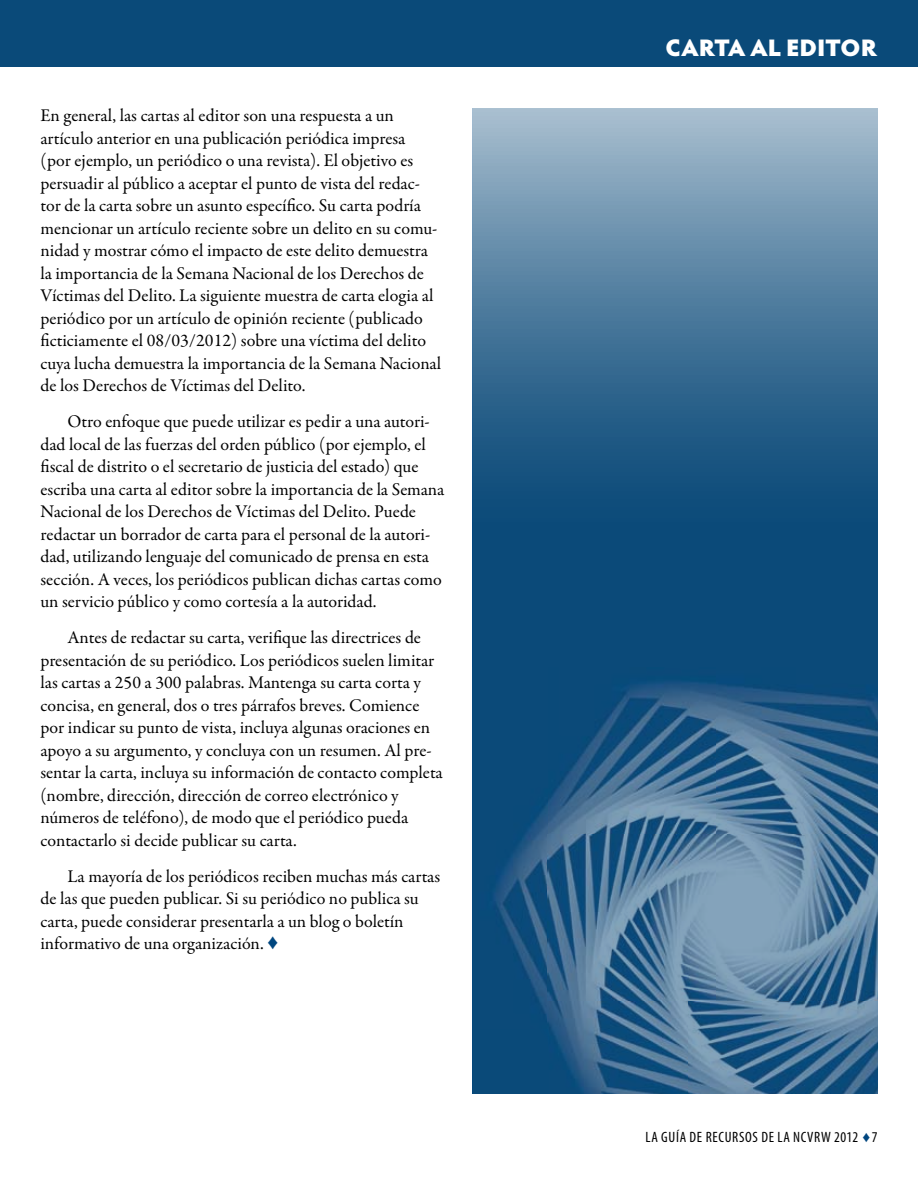
<style>
.page{position:relative;width:918px;height:1188px;background:#fff}
.page>*{position:absolute;margin:0;border:0;box-sizing:border-box;transform-origin:0 0}
.t1{font:900 24px "Hypatia Sans Pro";letter-spacing:-.01em;color:#fff}
.t2{font:18px/22.5px "Garamond Premr Pro";color:#000}
.t3{font:condensed 15px "Myriad Pro";letter-spacing:.045em;color:#000}
.s1{color:#00467f}
.s2{font-family:"Century";font-stretch:normal;color:#00467f}
</style>
<div class="page">
<div style="left:0;top:0;width:918px;height:68px;background:#0a4a79"></div>
<svg style="left:473px;top:108px;width:404px;height:560px;background:#3d6f94"></svg>
<img style="left:472px;top:668px;width:406px;height:426px">
<p class="t2" style="left:40px;top:105px;width:402px">En general, las cartas al editor son una respuesta a un artículo anterior en una publicación periódica impresa<br>(por ejemplo, un periódico o una revista). El objetivo es persuadir al público a aceptar el punto de vista del redac&shy;tor de la carta sobre un asunto específico. Su carta podría mencionar un artículo reciente sobre un delito en su comu&shy;nidad y mostrar cómo el impacto de este delito demuestra la importancia de la Semana Nacional de los Derechos de Víctimas del Delito. La siguiente muestra de carta elogia al periódico por un artículo de opinión reciente (publicado ficticiamente el 08/03/2012) sobre una víctima del delito cuya lucha demuestra la importancia de la Semana Nacional de los Derechos de Víctimas del Delito.</p>
<p class="t2" style="left:40px;top:411px;width:405px;text-indent:27px">Otro enfoque que puede utilizar es pedir a una autori&shy;dad local de las fuerzas del orden público (por ejemplo, el fiscal de distrito o el secretario de justicia del estado) que escriba una carta al editor sobre la importancia de la Semana Nacional de los Derechos de Víctimas del Delito. Puede redactar un borrador de carta para el personal de la autori&shy;dad, utilizando lenguaje del comunicado de prensa en esta sección. A veces, los periódicos publican dichas cartas como un servicio público y como cortesía a la autoridad.</p>
<p class="t2" style="left:40px;top:627px;width:404px;text-indent:27px">Antes de redactar su carta, verifique las directrices de presentación de su periódico. Los periódicos suelen limitar las cartas a 250 a 300 palabras. Mantenga su carta corta y concisa, en general, dos o tres párrafos breves. Comience por indicar su punto de vista, incluya algunas oraciones en apoyo a su argumento, y concluya con un resumen. Al pre&shy;sentar la carta, incluya su información de contacto completa (nombre, dirección, dirección de correo electrónico y números de teléfono), de modo que el periódico pueda contactarlo si decide publicar su carta.</p>
<p class="t2" style="left:40px;top:865px;width:401px;text-indent:27px">La mayoría de los periódicos reciben muchas más cartas de las que pueden publicar. Si su periódico no publica su carta, puede considerar presentarla a un blog o boletín informativo de una organización. <span class="s1">♦</span></p>
<h1 class="t1" style="left:666px;top:30px;width:213px">CARTA AL EDITOR</h1>
<p class="t3" style="left:645px;top:1128px;width:233px">LA GUÍA DE RECURSOS DE LA NCVRW 2012 <span class="s2">♦</span>7</p>
</div>
